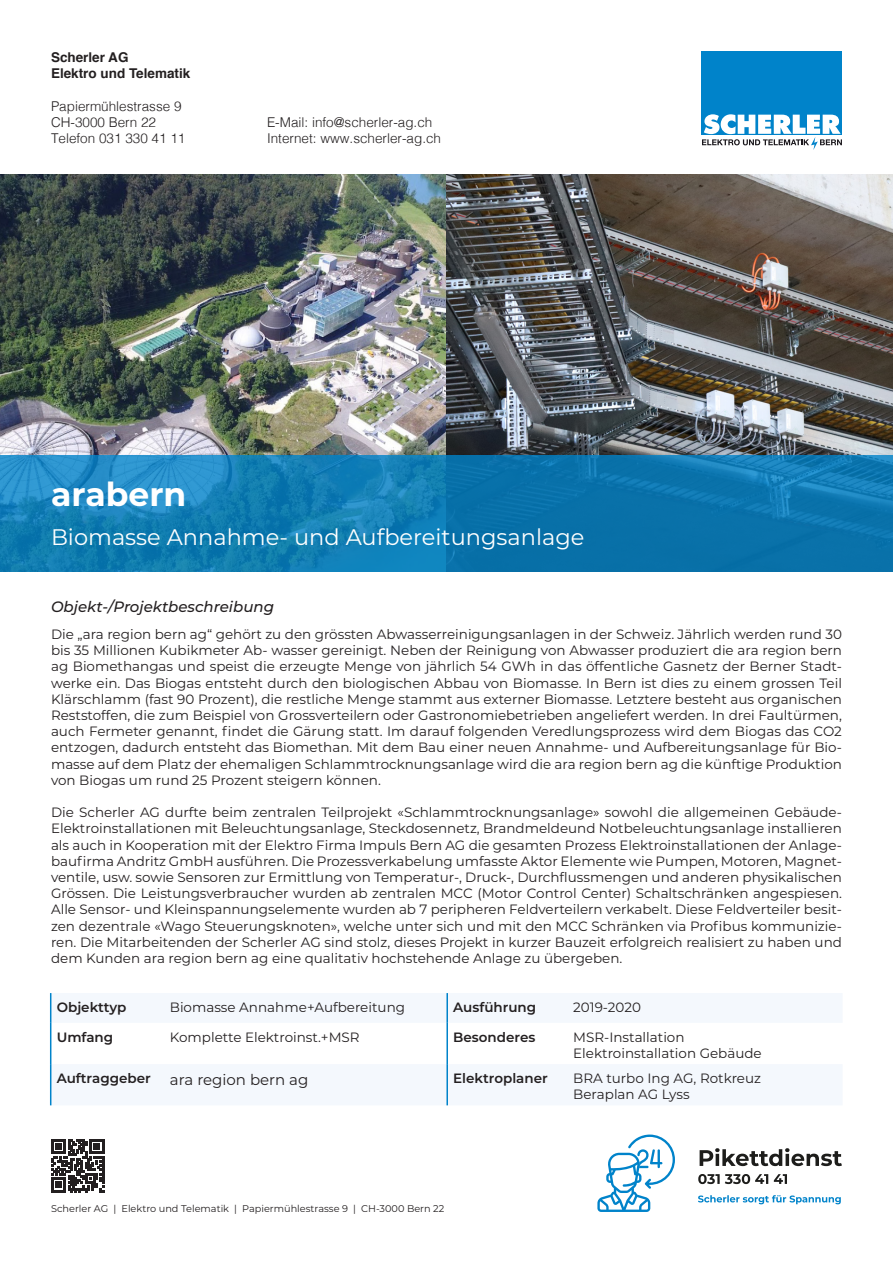
<style>
.page{position:relative;width:893px;height:1263px;background:#fff}
.page>*{position:absolute;margin:0;border:0;box-sizing:border-box;transform-origin:0 0}
.t1{font:700 33px "Montserrat";color:#fff}
.t2{font:22.5px "Montserrat";color:#fff}
.t3{font:italic 500 15px "Montserrat";color:#231f20}
.t4{font:15px "Montserrat";color:#231f20}
.t5{font:13.5px/16.2px "Montserrat";color:#231f20;text-align:justify}
.t6{font:300 13.5px "Helvetica";color:#231f20}
.t7{font:600 13.5px "Montserrat";color:#231f20}
.t8{font:700 13.5px "Helvetica";color:#231f20}
.t9{font:9.75px "Montserrat";color:#231f20}
</style>
<div class="page">
<div style="left:702px;top:52px;width:140px;height:83px;background:#0083ca"></div>
<svg style="left:702px;top:114px;width:140px;height:36px"></svg>
<img style="left:0;top:174px;width:893px;height:281px">
<svg style="left:0;top:455px;width:893px;height:117px;background:#107ab2"></svg>
<svg style="left:597px;top:1134px;width:78px;height:78px"></svg>
<svg style="left:700px;top:1148px;width:142px;height:18px"></svg>
<svg style="left:698px;top:1195px;width:143px;height:9px"></svg>
<svg style="left:698px;top:1174px;width:89px;height:10px"></svg>
<svg style="left:51px;top:993px;width:791px;height:112px;fill:#f4f8fd"></svg>
<hr style="left:446px;top:993px;width:2px;height:30px;background:#0083ca">
<hr style="left:446px;top:1023px;width:2px;height:41px;background:#0083ca">
<hr style="left:446px;top:1064px;width:2px;height:41px;background:#0083ca">
<hr style="left:50px;top:993px;width:1px;height:30px;background:#0083ca">
<hr style="left:50px;top:1023px;width:1px;height:41px;background:#0083ca">
<hr style="left:50px;top:1064px;width:1px;height:41px;background:#0083ca">
<svg style="left:51px;top:1139px;width:53px;height:53px"></svg>
<p class="t8" style="left:51px;top:46px;width:79px">Scherler AG</p>
<p class="t8" style="left:51px;top:62px;width:141px">Elektro und Telematik</p>
<p class="t6" style="left:51px;top:94px;width:132px">Papiermühlestrasse 9</p>
<p class="t6" style="left:51px;top:110px;width:107px">CH-3000 Bern 22</p>
<p class="t6" style="left:267px;top:110px;width:167px">E-Mail: info@scherler-ag.ch</p>
<p class="t6" style="left:51px;top:127px;width:136px">Telefon 031 330 41 11</p>
<p class="t6" style="left:267px;top:127px;width:176px">Internet: www.scherler-ag.ch</p>
<p class="t1" style="left:51px;top:470px;width:137px">arabern</p>
<p class="t2" style="left:51px;top:522px;width:535px">Biomasse Annahme- und Aufbereitungsanlage</p>
<p class="t3" style="left:51px;top:596px;width:225px">Objekt-/Projektbeschreibung</p>
<p class="t5" style="left:51px;top:626px;width:792px">Die „ara region bern ag“ gehört zu den grössten Abwasserreinigungsanlagen in der Schweiz. Jährlich werden rund 30 bis 35 Millionen Kubikmeter Ab- wasser gereinigt. Neben der Reinigung von Abwasser produziert die ara region bern ag Biomethangas und speist die erzeugte Menge von jährlich 54 GWh in das öffentliche Gasnetz der Berner Stadt&shy;werke ein. Das Biogas entsteht durch den biologischen Abbau von Biomasse. In Bern ist dies zu einem grossen Teil Klärschlamm (fast 90 Prozent), die restliche Menge stammt aus externer Biomasse. Letztere besteht aus organischen Reststoffen, die zum Beispiel von Grossverteilern oder Gastronomiebetrieben angeliefert werden. In drei Faultürmen, auch Fermeter genannt, findet die Gärung statt. Im darauf folgenden Veredlungsprozess wird dem Biogas das CO2 entzogen, dadurch entsteht das Biomethan. Mit dem Bau einer neuen Annahme- und Aufbereitungsanlage für Bio&shy;masse auf dem Platz der ehemaligen Schlammtrocknungsanlage wird die ara region bern ag die künftige Produktion von Biogas um rund 25 Prozent steigern können.</p>
<p class="t5" style="left:51px;top:804px;width:792px">Die Scherler AG durfte beim zentralen Teilprojekt «Schlammtrocknungsanlage» sowohl die allgemeinen Gebäude-Elektroinstallationen mit Beleuchtungsanlage, Steckdosennetz, Brandmeldeund Notbeleuchtungsanlage installieren als auch in Kooperation mit der Elektro Firma Impuls Bern AG die gesamten Prozess Elektroinstallationen der Anlage&shy;baufirma Andritz GmbH ausführen. Die Prozessverkabelung umfasste Aktor Elemente wie Pumpen, Motoren, Magnet&shy;ventile, usw. sowie Sensoren zur Ermittlung von Temperatur-, Druck-, Durchflussmengen und anderen physikalischen</p>
<p class="t5" style="left:51px;top:885px;width:792px">Grössen. Die Leistungsverbraucher wurden ab zentralen MCC (Motor Control Center) Schaltschränken angespiesen.<br>Alle Sensor- und Kleinspannungselemente wurden ab 7 peripheren Feldverteilern verkabelt. Diese Feldverteiler besit&shy;zen dezentrale «Wago Steuerungsknoten», welche unter sich und mit den MCC Schränken via Profibus kommunizie&shy;ren. Die Mitarbeitenden der Scherler AG sind stolz, dieses Projekt in kurzer Bauzeit erfolgreich realisiert zu haben und dem Kunden ara region bern ag eine qualitativ hochstehende Anlage zu übergeben.</p>
<p class="t7" style="left:57px;top:998px;width:71px">Objekttyp</p>
<p class="t5" style="left:170px;top:999px;width:237px">Biomasse Annahme+Aufbereitung</p>
<p class="t7" style="left:453px;top:998px;width:85px">Ausführung</p>
<p class="t5" style="left:573px;top:999px;width:69px">2019-2020</p>
<p class="t7" style="left:57px;top:1027px;width:58px">Umfang</p>
<p class="t5" style="left:170px;top:1028px;width:191px">Komplette Elektroinst.+MSR</p>
<p class="t7" style="left:453px;top:1027px;width:84px">Besonderes</p>
<p class="t5" style="left:573px;top:1028px;width:113px">MSR-Installation</p>
<p class="t5" style="left:573px;top:1045px;width:190px">Elektroinstallation Gebäude</p>
<p class="t7" style="left:57px;top:1069px;width:96px">Auftraggeber</p>
<p class="t4" style="left:170px;top:1069px;width:140px">ara region bern ag</p>
<p class="t7" style="left:453px;top:1069px;width:96px">Elektroplaner</p>
<p class="t5" style="left:573px;top:1070px;width:189px">BRA turbo Ing AG, Rotkreuz</p>
<p class="t5" style="left:573px;top:1086px;width:118px">Beraplan AG Lyss</p>
<p class="t9" style="left:51px;top:1202px;width:395px">Scherler AG | Elektro und Telematik | Papiermühlestrasse 9 | CH-3000 Bern 22</p>
</div>
